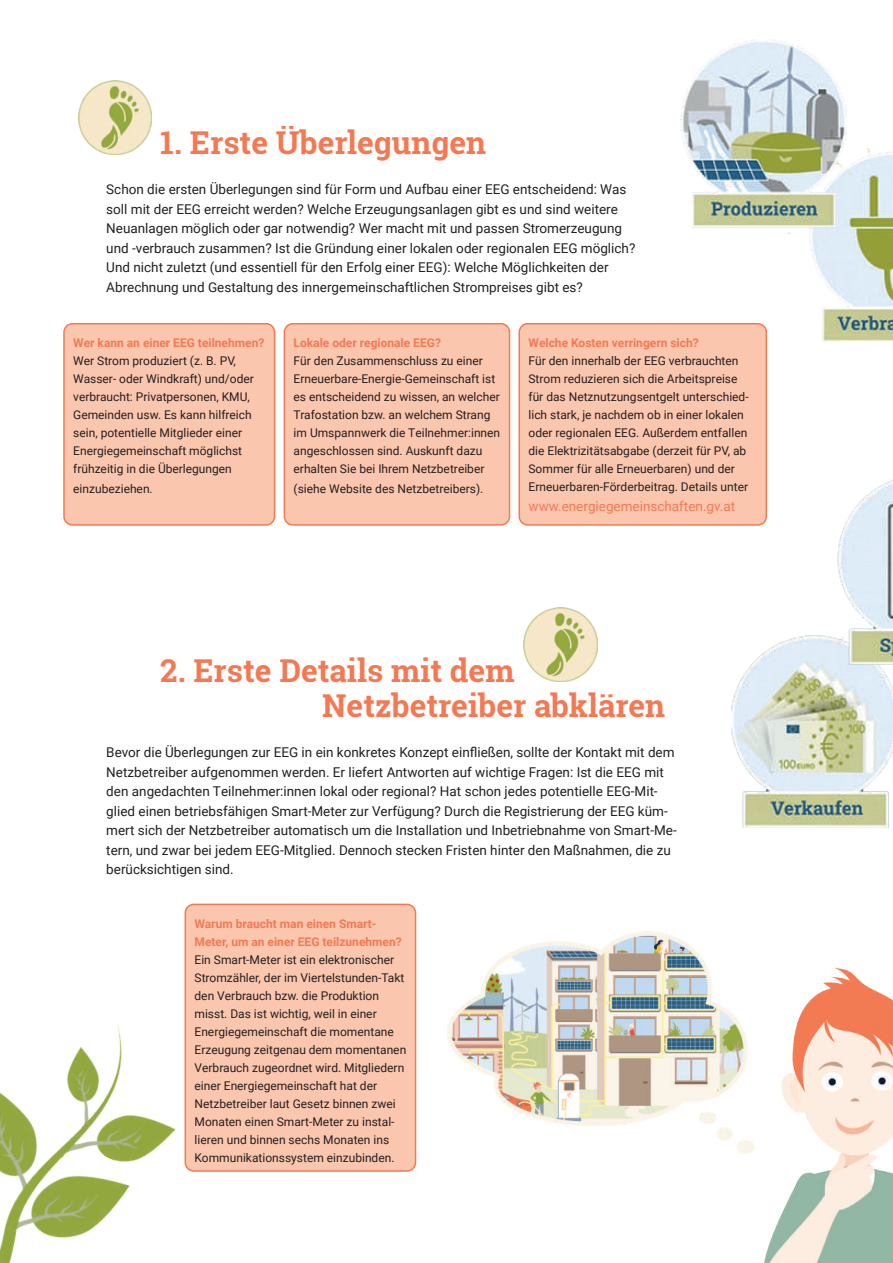
<style>
.page{position:relative;width:893px;height:1263px;background:#fff}
.page>*{position:absolute;margin:0;border:0;box-sizing:border-box;transform-origin:0 0}
.t1{font:700 31.5px/34.5px "Roboto Slab";color:#f47953}
.t2{font:13.5px/19.5px "Roboto";color:#231f20}
.t3{font:13.5px "Roboto";color:#f47953}
.t4{font:12px/18px "Roboto";color:#231f20}
.t5{font:700 12px/18px "Roboto";color:#f47953}
</style>
<div class="page">
<img style="left:447px;top:932px;width:446px;height:331px">
<img style="left:0;top:985px;width:191px;height:278px">
<img style="left:731px;top:636px;width:162px;height:192px">
<img style="left:810px;top:149px;width:83px;height:192px">
<img style="left:838px;top:480px;width:55px;height:184px">
<img style="left:78px;top:81px;width:74px;height:73px">
<div style="left:64px;top:324px;width:211px;height:201px;background:#fbc6ae;border-radius:9px"></div>
<div style="left:63px;top:323px;width:212px;height:203px;border:2px solid #f47953;border-radius:9px"></div>
<div style="left:284px;top:324px;width:225px;height:201px;background:#fbc6ae;border-radius:9px"></div>
<div style="left:284px;top:323px;width:226px;height:203px;border:2px solid #f47953;border-radius:9px"></div>
<div style="left:519px;top:324px;width:247px;height:201px;background:#fbc6ae;border-radius:9px"></div>
<div style="left:518px;top:323px;width:249px;height:203px;border:2px solid #f47953;border-radius:9px"></div>
<img style="left:524px;top:608px;width:73px;height:73px">
<div style="left:185px;top:904px;width:231px;height:267px;background:#fbc6ae;border-radius:9px"></div>
<div style="left:185px;top:904px;width:231px;height:268px;border:2px solid #f47953;border-radius:9px"></div>
<img style="left:680px;top:39px;width:171px;height:195px">
<h1 class="t1" style="left:160px;top:125px;width:327px">1. Erste Überlegungen</h1>
<p class="t2" style="left:106px;top:179px;width:531px">Schon die ersten Überlegungen sind für Form und Aufbau einer EEG entscheidend: Was soll mit der EEG erreicht werden? Welche Erzeugungsanlagen gibt es und sind weitere Neuanlagen möglich oder gar notwendig? Wer macht mit und passen Stromerzeugung und -verbrauch zusammen? Ist die Gründung einer lokalen oder regionalen EEG möglich?<br>Und nicht zuletzt (und essentiell für den Erfolg einer EEG): Welche Möglichkeiten der Abrechnung und Gestaltung des innergemeinschaftlichen Strompreises gibt es?</p>
<p class="t5" style="left:73px;top:333px;width:193px">Wer kann an einer EEG teilnehmen?</p>
<p class="t4" style="left:73px;top:351px;width:182px">Wer Strom produziert (z. B. PV, Wasser- oder Windkraft) und/oder verbraucht: Privatpersonen, KMU, Gemeinden usw. Es kann hilfreich sein, potentielle Mitglieder einer Energiegemeinschaft möglichst frühzeitig in die Überlegungen</p>
<p class="t4" style="left:73px;top:479px;width:81px">einzubeziehen.</p>
<p class="t5" style="left:294px;top:333px;width:149px">Lokale oder regionale EEG?</p>
<p class="t4" style="left:294px;top:351px;width:208px">Für den Zusammenschluss zu einer Erneuerbare-Energie-Gemeinschaft ist es entscheidend zu wissen, an welcher Trafostation bzw. an welchem Strang im Umspannwerk die Teilnehmer:innen angeschlossen sind. Auskunft dazu erhalten Sie bei Ihrem Netzbetreiber</p>
<p class="t4" style="left:294px;top:479px;width:191px">(siehe Website des Netzbetreibers).</p>
<p class="t5" style="left:528px;top:333px;width:172px">Welche Kosten verringern sich?</p>
<p class="t4" style="left:528px;top:351px;width:222px">Für den innerhalb der EEG verbrauchten Strom reduzieren sich die Arbeitspreise für das Netznutzungsentgelt unterschied&shy;lich stark, je nachdem ob in einer lokalen oder regionalen EEG. Außerdem entfallen die Elektrizitätsabgabe (derzeit für PV, ab Sommer für alle Erneuerbaren) und der Erneuerbaren-Förderbeitrag. Details unter</p>
<p class="t3" style="left:528px;top:496px;width:208px">www.energiegemeinschaften.gv.at</p>
<h1 class="t1" style="left:322px;top:653px;width:344px;text-indent:-162px">2. Erste Details mit dem<br>Netzbetreiber abklären</h1>
<p class="t2" style="left:106px;top:742px;width:572px">Bevor die Überlegungen zur EEG in ein konkretes Konzept einfließen, sollte der Kontakt mit dem Netzbetreiber aufgenommen werden. Er liefert Antworten auf wichtige Fragen: Ist die EEG mit den angedachten Teilnehmer:innen lokal oder regional? Hat schon jedes potentielle EEG-Mit&shy;glied einen betriebsfähigen Smart-Meter zur Verfügung? Durch die Registrierung der EEG küm&shy;mert sich der Netzbetreiber automatisch um die Installation und Inbetriebnahme von Smart-Me&shy;tern, und zwar bei jedem EEG-Mitglied. Dennoch stecken Fristen hinter den Maßnahmen, die zu berücksichtigen sind.</p>
<p class="t5" style="left:195px;top:914px;width:209px">Warum braucht man einen Smart-<br>Meter, um an einer EEG teilzunehmen?</p>
<p class="t4" style="left:195px;top:950px;width:213px">Ein Smart-Meter ist ein elektronischer Stromzähler, der im Viertelstunden-Takt den Verbrauch bzw. die Produktion misst. Das ist wichtig, weil in einer Energiegemeinschaft die momentane Erzeugung zeitgenau dem momentanen Verbrauch zugeordnet wird. Mitgliedern einer Energiegemeinschaft hat der Netzbetreiber laut Gesetz binnen zwei Monaten einen Smart-Meter zu instal&shy;lieren und binnen sechs Monaten ins Kommunikationssystem einzubinden.</p>
</div>
